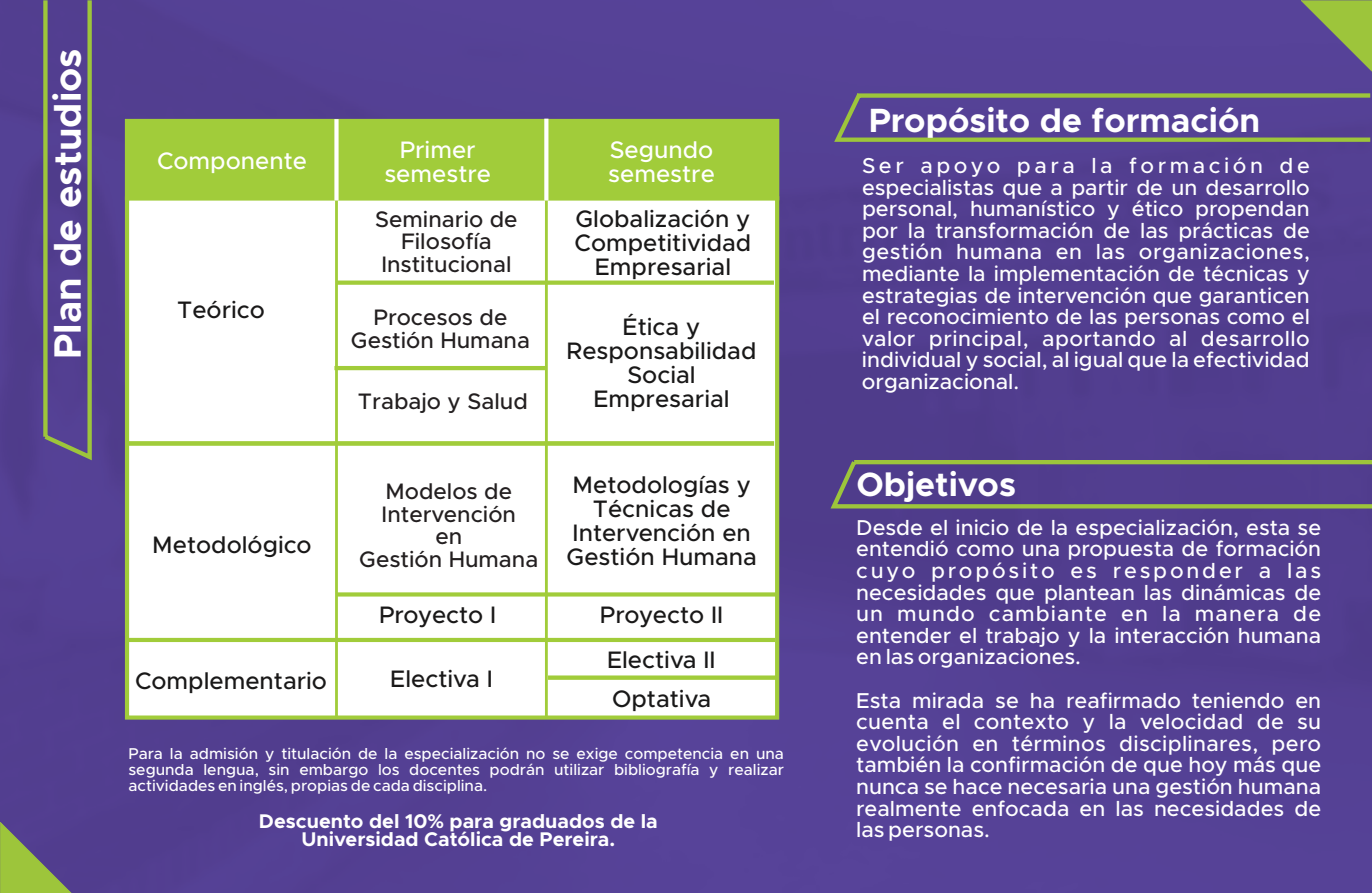
<style>
.page{position:relative;width:1372px;height:893px;background:#fff}
.page>*{position:absolute;margin:0;border:0;box-sizing:border-box;transform-origin:0 0}
.t1{font:700 38.25px "Metropolis";color:#fff}
.t2{font:700 33.75px "Metropolis";color:#fff}
.t3{font:500 23.85px/23.8px "Metropolis";color:#191818;text-align:center}
.t4{font:500 23.85px/23.8px "Metropolis";color:#fff;text-align:center}
.t5{font:500 22.5px/22.5px "Metropolis";color:#231f20;text-align:center}
.t6{font:500 21.6px/21.6px "Metropolis";color:#fff;text-align:justify}
.t7{font:700 19.8px/18px "Metropolis";color:#fff;text-align:center}
.t8{font:500 15.75px/15.8px "Metropolis";color:#fff;text-align:justify}
</style>
<div class="page">
<div style="left:0;top:0;width:1371px;height:893px;background:#533f92"></div>
<svg style="left:1300px;top:0;width:71px;height:72px;background:#78816a"></svg>
<svg style="left:827px;top:456px;width:544px;height:55px;background:#5c5280"></svg>
<svg style="left:0;top:822px;width:72px;height:71px;background:#778165"></svg>
<svg style="left:40px;top:0;width:54px;height:464px;background:#635c7d"></svg>
<svg style="left:123px;top:203px;width:658px;height:519px"></svg>
<div style="left:337px;top:280px;width:437px;height:5px;background:#a1cc3a"></div>
<hr style="left:129px;top:442px;width:645px;height:3px;background:#a1cc3a">
<hr style="left:128px;top:638px;width:647px;height:4px;background:#a1cc3a">
<div style="left:123px;top:117px;width:658px;height:86px;background:#a1cc3a"></div>
<svg style="left:544px;top:200px;width:4px;height:519px;fill:#a1cc3a"></svg>
<svg style="left:334px;top:200px;width:4px;height:518px;fill:#a8d04a"></svg>
<hr style="left:337px;top:593px;width:440px;height:3px;background:#a1cc3a">
<hr style="left:548px;top:677px;width:228px;height:2px;background:#a1cc3a">
<svg style="left:334px;top:119px;width:4px;height:81px"></svg>
<svg style="left:544px;top:119px;width:4px;height:81px"></svg>
<svg style="left:830px;top:89px;width:541px;height:55px;background:#605687"></svg>
<hr style="left:334px;top:367px;width:212px;height:3px;background:#a1cc3a">
<h1 class="t1" style="left:50px;top:359px;width:312px;rotate:-90deg">Plan de estudios</h1>
<p class="t4" style="left:157px;top:150px;width:151px">Componente</p>
<p class="t4" style="left:384px;top:139px;width:108px">Primer semestre</p>
<p class="t4" style="left:608px;top:139px;width:108px;text-align:left">Segundo semestre</p>
<p class="t3" style="left:177px;top:299px;width:89px">Teórico</p>
<p class="t3" style="left:152px;top:534px;width:161px">Metodológico</p>
<p class="t3" style="left:135px;top:670px;width:193px">Complementario</p>
<p class="t5" style="left:375px;top:209px;width:144px">Seminario de<br>Filosofía<br>Institucional</p>
<p class="t5" style="left:351px;top:307px;width:181px">Procesos de<br>Gestión Humana</p>
<p class="t5" style="left:358px;top:391px;width:171px">Trabajo y Salud</p>
<p class="t5" style="left:359px;top:482px;width:181px">Modelos de<br>Intervención<br>en<br>Gestión Humana</p>
<p class="t3" style="left:574px;top:208px;width:178px">Globalización y<br>Competitividad<br>Empresarial</p>
<p class="t3" style="left:566px;top:316px;width:191px">Ética y<br>Responsabilidad<br>Social<br>Empresarial</p>
<p class="t3" style="left:566px;top:474px;width:192px">Metodologías y<br>Técnicas de<br>Intervención en<br>Gestión Humana</p>
<p class="t3" style="left:379px;top:604px;width:119px">Proyecto I</p>
<p class="t3" style="left:600px;top:604px;width:125px">Proyecto II</p>
<p class="t3" style="left:390px;top:668px;width:104px">Electiva I</p>
<p class="t3" style="left:607px;top:649px;width:110px">Electiva II</p>
<p class="t3" style="left:612px;top:688px;width:101px">Optativa</p>
<p class="t8" style="left:128px;top:746px;width:657px">Para la admisión y titulación de la especialización no se exige competencia en una segunda lengua, sin embargo los docentes podrán utilizar bibliografía y realizar actividades en inglés, propias de cada disciplina.</p>
<p class="t7" style="left:259px;top:813px;width:400px">Descuento del 10% para graduados de la<br>Universidad Católica de Pereira.</p>
<h2 class="t2" style="left:868px;top:105px;width:393px">Propósito de formación</h2>
<p class="t6" style="left:862px;top:156px;width:449px">Ser apoyo para la formación de especialistas que a partir de un desarrollo personal, humanístico y ético propendan por la transformación de las prácticas de gestión humana en las organizaciones, mediante la implementación de técnicas y estrategias de intervención que garanticen el reconocimiento de las personas como el valor principal, aportando al desarrollo individual y social, al igual que la efectividad organizacional.</p>
<h2 class="t2" style="left:856px;top:469px;width:161px">Objetivos</h2>
<p class="t6" style="left:856px;top:518px;width:466px">Desde el inicio de la especialización, esta se entendió como una propuesta de formación cuyo propósito es responder a las necesidades que plantean las dinámicas de un mundo cambiante en la manera de entender el trabajo y la interacción humana en las organizaciones.</p>
<p class="t6" style="left:856px;top:690px;width:466px">Esta mirada se ha reafirmado teniendo en cuenta el contexto y la velocidad de su evolución en términos disciplinares, pero también la confirmación de que hoy más que nunca se hace necesaria una gestión humana realmente enfocada en las necesidades de las personas.</p>
</div>
